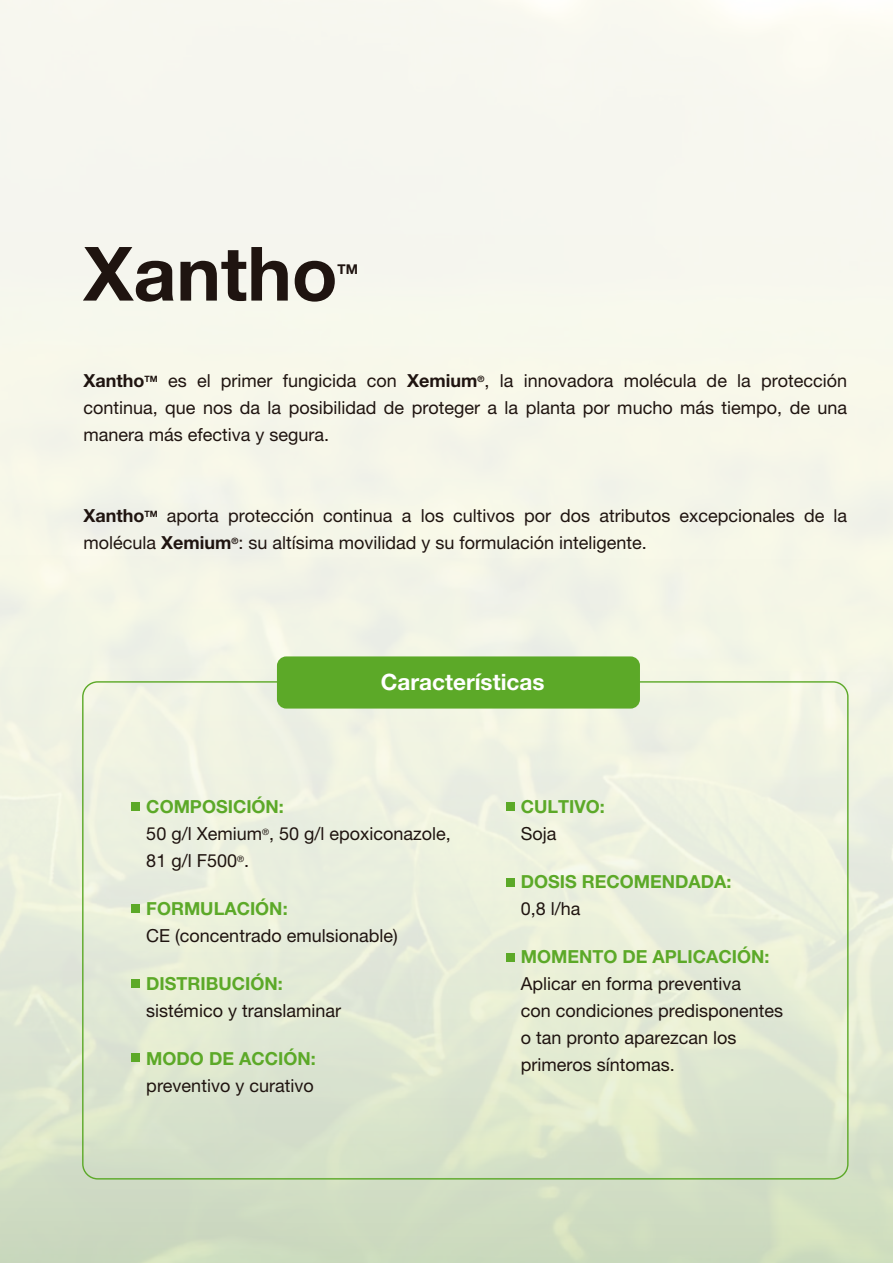
<style>
.page{position:relative;width:893px;height:1263px;background:#fff}
.page>*{position:absolute;margin:0;border:0;box-sizing:border-box;transform-origin:0 0}
.t1{font:700 75px "Helvetica Neue LT Std";color:#1f1410}
.t2{font:700 22.5px "Helvetica Neue LT Pro";color:#fff}
.t3{font:18px/27px "Helvetica Neue LT Pro";color:#1f1410}
.t4{font:700 18px "Helvetica Neue LT Pro";color:#5ca928}
.t5{font:700 13.5px "Helvetica Neue LT Std";color:#1f1410}
.s1{font-weight:700}
.s2{font-weight:700;color:#5ca928}
</style>
<div class="page">
<img style="left:0;top:0;width:893px;height:1263px">
<div style="left:277px;top:656px;width:363px;height:52px;background:#5ca928;border-radius:9px"></div>
<div style="left:132px;top:802px;width:8px;height:8px;background:#5ca928"></div>
<div style="left:132px;top:904px;width:8px;height:8px;background:#5ca928"></div>
<div style="left:132px;top:979px;width:8px;height:8px;background:#5ca928"></div>
<div style="left:132px;top:1054px;width:8px;height:8px;background:#5ca928"></div>
<div style="left:506px;top:802px;width:8px;height:8px;background:#5ca928"></div>
<div style="left:506px;top:878px;width:8px;height:8px;background:#5ca928"></div>
<div style="left:506px;top:953px;width:8px;height:8px;background:#5ca928"></div>
<h1 class="t1" style="left:83px;top:227px;width:256px">Xantho</h1>
<p class="t5" style="left:338px;top:260px;width:22px">TM</p>
<p class="t3" style="left:83px;top:367px;width:765px;text-align:justify"><span class="s1">Xantho</span><sup>TM</sup> es el primer fungicida con <span class="s1">Xemium</span><sup>®</sup>, la innovadora molécula de la protección continua, que nos da la posibilidad de proteger a la planta por mucho más tiempo, de una manera más efectiva y segura.</p>
<p class="t3" style="left:83px;top:502px;width:765px"><span class="s1">Xantho</span><sup>TM</sup> aporta protección continua a los cultivos por dos atributos excepcionales de la molécula <span class="s1">Xemium</span><sup>®</sup>: su altísima movilidad y su formulación inteligente.</p>
<p class="t2" style="left:381px;top:668px;width:165px">Características</p>
<p class="t3" style="left:146px;top:793px;width:306px"><span class="s2">COMPOSICIÓN:<br></span>50 g/l Xemium<sup>®</sup>, 50 g/l epoxiconazole,<br>81 g/l F500<sup>®</sup>.</p>
<p class="t4" style="left:146px;top:897px;width:143px">FORMULACIÓN:</p>
<p class="t3" style="left:146px;top:922px;width:253px">CE (concentrado emulsionable)</p>
<p class="t4" style="left:146px;top:972px;width:138px">DISTRIBUCIÓN:</p>
<p class="t3" style="left:146px;top:997px;width:196px">sistémico y translaminar</p>
<p class="t4" style="left:146px;top:1047px;width:171px">MODO DE ACCIÓN:</p>
<p class="t3" style="left:146px;top:1072px;width:169px">preventivo y curativo</p>
<p class="t4" style="left:521px;top:795px;width:86px">CULTIVO:</p>
<p class="t3" style="left:521px;top:820px;width:37px">Soja</p>
<p class="t4" style="left:521px;top:870px;width:212px">DOSIS RECOMENDADA:</p>
<p class="t3" style="left:521px;top:895px;width:61px">0,8 l/ha</p>
<p class="t4" style="left:521px;top:945px;width:250px">MOMENTO DE APLICACIÓN:</p>
<p class="t3" style="left:521px;top:970px;width:264px">Aplicar en forma preventiva<br>con condiciones predisponentes o tan pronto aparezcan los primeros síntomas.</p>
</div>
